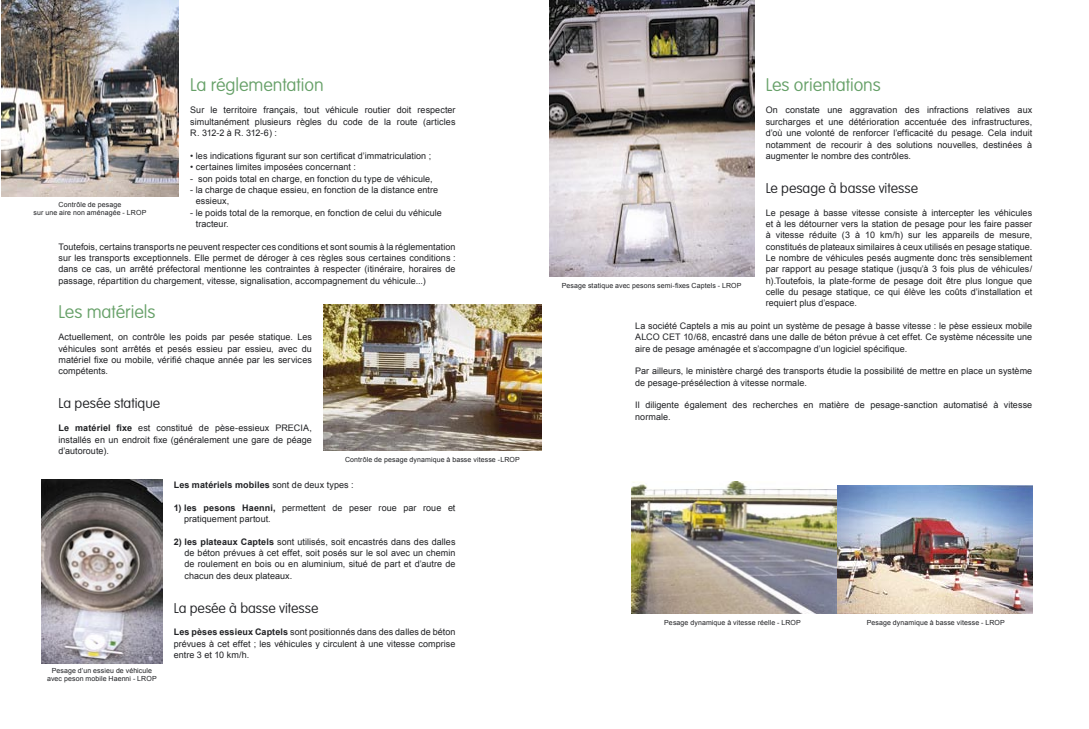
<style>
.page{position:relative;width:1089px;height:729px;background:#fff}
.page>*{position:absolute;margin:0;border:0;box-sizing:border-box;transform-origin:0 0}
.t1{font:100 18px "VAG Rounded";color:#66a068}
.t2{font:100 14px "VAG Rounded";color:#202124}
.t3{font:9px/11.3px "Arial";letter-spacing:.005em;color:#202124;text-align:justify}
.t4{font:700 9px "Arial";letter-spacing:.015em;color:#202124}
.t5{font:7px/8.4px "Arial";letter-spacing:.015em;color:#202124;text-align:center}
.s1{font-weight:700}
.s2{font-weight:400}
</style>
<div class="page">
<img style="left:1px;top:0;width:178px;height:196px">
<img style="left:323px;top:304px;width:218px;height:146px">
<img style="left:42px;top:479px;width:120px;height:184px">
<img style="left:549px;top:0;width:205px;height:277px">
<img style="left:836px;top:485px;width:196px;height:128px">
<img style="left:631px;top:482px;width:205px;height:131px">
<h1 class="t1" style="left:190px;top:74px;width:135px">La réglementation</h1>
<p class="t3" style="left:190px;top:105px;width:267px">Sur le territoire français, tout véhicule routier doit respecter simultanément plusieurs règles du code de la route (articles R. 312-2 à R. 312-6) :</p>
<p class="t3" style="left:190px;top:150px;width:242px">• les indications figurant sur son certificat d’immatriculation ;</p>
<p class="t3" style="left:190px;top:161px;width:167px">• certaines limites imposées concernant :</p>
<p class="t3" style="left:190px;top:173px;width:244px">- son poids total en charge, en fonction du type de véhicule,</p>
<p class="t3" style="left:196px;top:184px;width:244px;text-indent:-5px">- la charge de chaque essieu, en fonction de la distance entre essieux,</p>
<p class="t3" style="left:196px;top:207px;width:248px;text-indent:-5px">- le poids total de la remorque, en fonction de celui du véhicule tracteur.</p>
<p class="t3" style="left:59px;top:241px;width:398px">Toutefois, certains transports ne peuvent respecter ces conditions et sont soumis à la réglementation sur les transports exceptionnels. Elle permet de déroger à ces règles sous certaines conditions : dans ce cas, un arrêté préfectoral mentionne les contraintes à respecter (itinéraire, horaires de passage, répartition du chargement, vitesse, signalisation, accompagnement du véhicule...)</p>
<h1 class="t1" style="left:59px;top:301px;width:98px">Les matériels</h1>
<p class="t3" style="left:59px;top:331px;width:255px">Actuellement, on contrôle les poids par pesée statique. Les véhicules sont arrêtés et pesés essieu par essieu, avec du matériel fixe ou mobile, vérifié chaque année par les services compétents.</p>
<h2 class="t2" style="left:59px;top:395px;width:103px">La pesée statique</h2>
<p class="t3" style="left:59px;top:422px;width:255px"><span class="s1">Le matériel fixe</span> est constitué de pèse-essieux PRECIA, installés en un endroit fixe (généralement une gare de péage d’autoroute).</p>
<p class="t4" style="left:174px;top:478px;width:181px">Les matériels mobiles <span class="s2">sont de deux types :</span></p>
<p class="t3" style="left:184px;top:502px;width:273px;text-indent:-10px"><span class="s1">1) les pesons Haenni,</span> permettent de peser roue par roue et pratiquement partout.</p>
<p class="t3" style="left:184px;top:536px;width:273px;text-indent:-11px"><span class="s1">2) les plateaux Captels</span> sont utilisés, soit encastrés dans des dalles de béton prévues à cet effet, soit posés sur le sol avec un chemin de roulement en bois ou en aluminium, situé de part et d’autre de chacun des deux plateaux.</p>
<h2 class="t2" style="left:174px;top:599px;width:146px">La pesée à basse vitesse</h2>
<p class="t3" style="left:174px;top:626px;width:283px"><span class="s1">Les pèses essieux Captels</span> sont positionnés dans des dalles de béton prévues à cet effet ; les véhicules y circulent à une vitesse comprise entre 3 et 10 km/h.</p>
<p class="t5" style="left:34px;top:200px;width:114px">Contrôle de pesage<br>sur une aire non aménagée - LROP</p>
<p class="t5" style="left:345px;top:455px;width:176px">Contrôle de pesage dynamique à basse vitesse -LROP</p>
<p class="t5" style="left:47px;top:666px;width:111px">Pesage d’un essieu de véhicule avec peson mobile Haenni - LROP</p>
<h1 class="t1" style="left:765px;top:74px;width:117px">Les orientations</h1>
<p class="t3" style="left:765px;top:105px;width:268px">On constate une aggravation des infractions relatives aux surcharges et une détérioration accentuée des infrastructures, d’où une volonté de renforcer l’efficacité du pesage. Cela induit notamment de recourir à des solutions nouvelles, destinées à augmenter le nombre des contrôles.</p>
<h2 class="t2" style="left:765px;top:180px;width:154px">Le pesage à basse vitesse</h2>
<p class="t3" style="left:765px;top:207px;width:268px">Le pesage à basse vitesse consiste à intercepter les véhicules et à les détourner vers la station de pesage pour les faire passer à vitesse réduite (3 à 10 km/h) sur les appareils de mesure, constitués de plateaux similaires à ceux utilisés en pesage statique.<br>Le nombre de véhicules pesés augmente donc très sensiblement par rapport au pesage statique (jusqu’à 3 fois plus de véhicules/ h).Toutefois, la plate-forme de pesage doit être plus longue que celle du pesage statique, ce qui élève les coûts d’installation et requiert plus d’espace.</p>
<p class="t3" style="left:635px;top:320px;width:398px">La société Captels a mis au point un système de pesage à basse vitesse : le pèse essieux mobile ALCO CET 10/68, encastré dans une dalle de béton prévue à cet effet. Ce système nécessite une aire de pesage aménagée et s’accompagne d’un logiciel spécifique.</p>
<p class="t3" style="left:635px;top:365px;width:398px">Par ailleurs, le ministère chargé des transports étudie la possibilité de mettre en place un système de pesage-présélection à vitesse normale.</p>
<p class="t3" style="left:635px;top:399px;width:398px">Il diligente également des recherches en matière de pesage-sanction automatisé à vitesse normale.</p>
<p class="t5" style="left:562px;top:281px;width:181px">Pesage statique avec pesons semi-fixes Captels - LROP</p>
<p class="t5" style="left:664px;top:618px;width:138px">Pesage dynamique à vitesse réelle - LROP</p>
<p class="t5" style="left:866px;top:618px;width:140px">Pesage dynamique à basse vitesse - LROP</p>
</div>
